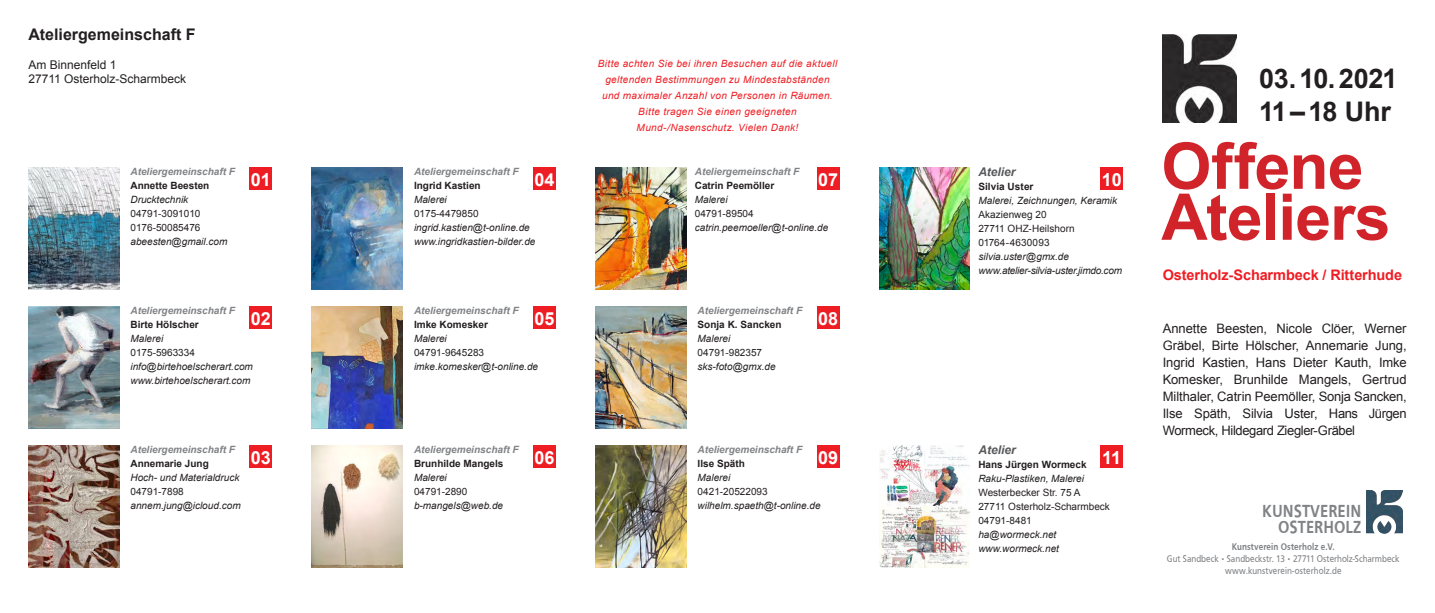
<style>
.page{position:relative;width:1435px;height:613px;background:#fff}
.page>*{position:absolute;margin:0;border:0;box-sizing:border-box;transform-origin:0 0}
.t1{font:700 64.4px/50.9px "Arial";letter-spacing:-.01em;color:#d1232a}
.t2{font:700 27px/33px "Arial";letter-spacing:-.015em;color:#231f20}
.t3{font:700 18px "Arial";color:#fff}
.t4{font:700 18px/16px "Frutiger Cnd";color:#808285;text-align:right}
.t5{font:700 16px "Arial";color:#231f20}
.t6{font:700 14.5px "Arial";letter-spacing:-.01em;color:#ee1d23}
.t7{font:13px/17px "Arial";letter-spacing:-.03em;color:#231f20;text-align:justify}
.t8{font:12px/14.4px "Arial";color:#231f20}
.t9{font:italic 700 12px "Arial";color:#57585a}
.t10{font:italic 10px/14px "Arial";color:#231f20}
.t11{font:10px/14px "Arial";color:#231f20}
.t12{font:italic 700 10px "Arial";color:#808285}
.t13{font:italic 10px/16px "Arial";letter-spacing:.03em;color:#ee1d23;text-align:center}
.t14{font:700 10px "Arial";color:#231f20}
.t15{font:10px/12px "Frutiger Cnd";color:#808285;text-align:center}
.s1{font-weight:700}
</style>
<div class="page">
<img style="left:312px;top:167px;width:91px;height:122px">
<img style="left:595px;top:306px;width:91px;height:122px">
<img style="left:312px;top:306px;width:91px;height:122px">
<img style="left:595px;top:445px;width:91px;height:122px">
<div style="left:249px;top:167px;width:23px;height:23px;background:#ee1d23"></div>
<div style="left:249px;top:306px;width:23px;height:23px;background:#ee1d23"></div>
<div style="left:249px;top:445px;width:23px;height:23px;background:#ee1d23"></div>
<div style="left:533px;top:167px;width:23px;height:23px;background:#ee1d23"></div>
<div style="left:533px;top:306px;width:23px;height:23px;background:#ee1d23"></div>
<div style="left:533px;top:445px;width:23px;height:23px;background:#ee1d23"></div>
<div style="left:816px;top:167px;width:23px;height:23px;background:#ee1d23"></div>
<div style="left:816px;top:306px;width:23px;height:23px;background:#ee1d23"></div>
<div style="left:816px;top:445px;width:23px;height:23px;background:#ee1d23"></div>
<img style="left:28px;top:167px;width:91px;height:122px">
<img style="left:28px;top:306px;width:91px;height:122px">
<img style="left:312px;top:445px;width:91px;height:122px">
<img style="left:28px;top:445px;width:91px;height:122px">
<img style="left:1162px;top:34px;width:74px;height:88px">
<img style="left:1366px;top:490px;width:36px;height:43px">
<div style="left:1100px;top:167px;width:23px;height:23px;background:#ee1d23"></div>
<img style="left:879px;top:445px;width:90px;height:122px">
<img style="left:879px;top:167px;width:90px;height:122px">
<div style="left:1100px;top:445px;width:23px;height:23px;background:#ee1d23"></div>
<img style="left:595px;top:167px;width:91px;height:122px">
<h3 class="t5" style="left:28px;top:24px;width:169px">Ateliergemeinschaft F</h3>
<p class="t8" style="left:28px;top:58px;width:159px">Am Binnenfeld 1<br>27711 Osterholz-Scharmbeck</p>
<p class="t12" style="left:130px;top:165px;width:106px">Ateliergemeinschaft F</p>
<p class="t14" style="left:130px;top:178px;width:80px">Annette Beesten</p>
<p class="t10" style="left:130px;top:192px;width:59px">Drucktechnik</p>
<p class="t11" style="left:130px;top:206px;width:72px">04791-3091010<br>0176-50085476</p>
<p class="t10" style="left:130px;top:234px;width:98px">abeesten@gmail.com</p>
<h3 class="t3" style="left:251px;top:167px;width:22px">01</h3>
<p class="t12" style="left:130px;top:303px;width:106px">Ateliergemeinschaft F</p>
<p class="t14" style="left:130px;top:317px;width:70px">Birte Hölscher</p>
<p class="t10" style="left:130px;top:331px;width:34px">Malerei</p>
<p class="t11" style="left:130px;top:345px;width:66px">0175-5963334</p>
<p class="t10" style="left:130px;top:359px;width:124px">info@birtehoelscherart.com www.birtehoelscherart.com</p>
<h3 class="t3" style="left:251px;top:306px;width:22px">02</h3>
<p class="t12" style="left:130px;top:442px;width:106px">Ateliergemeinschaft F</p>
<p class="t14" style="left:130px;top:456px;width:80px">Annemarie Jung</p>
<p class="t10" style="left:130px;top:470px;width:110px">Hoch- und Materialdruck</p>
<p class="t11" style="left:130px;top:484px;width:55px">04791-7898</p>
<p class="t10" style="left:130px;top:498px;width:112px">annem.jung@icloud.com</p>
<h3 class="t3" style="left:251px;top:445px;width:22px">03</h3>
<p class="t12" style="left:414px;top:165px;width:106px">Ateliergemeinschaft F</p>
<p class="t14" style="left:414px;top:178px;width:68px">Ingrid Kastien</p>
<p class="t10" style="left:414px;top:192px;width:34px">Malerei</p>
<p class="t11" style="left:414px;top:206px;width:66px">0175-4479850</p>
<p class="t10" style="left:414px;top:220px;width:123px">ingrid.kastien@t-online.de www.ingridkastien-bilder.de</p>
<h3 class="t3" style="left:534px;top:167px;width:22px">04</h3>
<p class="t13" style="left:597px;top:55px;width:241px">Bitte achten Sie bei ihren Besuchen auf die aktuell geltenden Bestimmungen zu Mindestabständen und maximaler Anzahl von Personen in Räumen.<br>Bitte tragen Sie einen geeigneten Mund-/Nasenschutz. Vielen Dank!</p>
<p class="t12" style="left:694px;top:165px;width:106px">Ateliergemeinschaft F</p>
<p class="t14" style="left:694px;top:178px;width:81px">Catrin Peemöller</p>
<p class="t10" style="left:694px;top:192px;width:34px">Malerei</p>
<p class="t11" style="left:694px;top:206px;width:60px">04791-89504</p>
<p class="t10" style="left:694px;top:220px;width:135px">catrin.peemoeller@t-online.de</p>
<h3 class="t3" style="left:818px;top:167px;width:22px">07</h3>
<p class="t12" style="left:414px;top:303px;width:106px">Ateliergemeinschaft F</p>
<p class="t14" style="left:414px;top:317px;width:75px">Imke Komesker</p>
<p class="t10" style="left:414px;top:331px;width:34px">Malerei</p>
<p class="t11" style="left:414px;top:345px;width:72px">04791-9645283</p>
<p class="t10" style="left:414px;top:359px;width:126px">imke.komesker@t-online.de</p>
<h3 class="t3" style="left:534px;top:306px;width:22px">05</h3>
<p class="t12" style="left:697px;top:303px;width:106px">Ateliergemeinschaft F</p>
<p class="t14" style="left:697px;top:317px;width:85px">Sonja K. Sancken</p>
<p class="t10" style="left:697px;top:331px;width:34px">Malerei</p>
<p class="t11" style="left:697px;top:345px;width:66px">04791-982357</p>
<p class="t10" style="left:697px;top:359px;width:79px">sks-foto@gmx.de</p>
<h3 class="t3" style="left:818px;top:306px;width:22px">08</h3>
<p class="t12" style="left:414px;top:442px;width:106px">Ateliergemeinschaft F</p>
<p class="t14" style="left:414px;top:456px;width:91px">Brunhilde Mangels</p>
<p class="t10" style="left:414px;top:470px;width:34px">Malerei</p>
<p class="t11" style="left:414px;top:484px;width:55px">04791-2890</p>
<p class="t10" style="left:414px;top:498px;width:91px">b-mangels@web.de</p>
<h3 class="t3" style="left:534px;top:445px;width:22px">06</h3>
<p class="t12" style="left:697px;top:442px;width:106px">Ateliergemeinschaft F</p>
<p class="t14" style="left:697px;top:456px;width:49px">Ilse Späth</p>
<p class="t10" style="left:697px;top:470px;width:34px">Malerei</p>
<p class="t11" style="left:697px;top:484px;width:72px">0421-20522093</p>
<p class="t10" style="left:697px;top:498px;width:124px">wilhelm.spaeth@t-online.de</p>
<h3 class="t3" style="left:818px;top:445px;width:22px">09</h3>
<p class="t9" style="left:978px;top:164px;width:39px">Atelier</p>
<p class="t14" style="left:978px;top:180px;width:57px">Silvia Uster</p>
<p class="t10" style="left:978px;top:194px;width:140px">Malerei, Zeichnungen, Keramik</p>
<p class="t11" style="left:978px;top:208px;width:98px">Akazienweg 20<br>27711 OHZ-Heilshorn<br>01764-4630093</p>
<p class="t10" style="left:978px;top:250px;width:145px">silvia.uster@gmx.de www.atelier-silvia-uster.jimdo.com</p>
<h3 class="t3" style="left:1101px;top:167px;width:22px">10</h3>
<p class="t9" style="left:978px;top:442px;width:39px">Atelier</p>
<p class="t14" style="left:978px;top:458px;width:110px">Hans Jürgen Wormeck</p>
<p class="t10" style="left:978px;top:471px;width:107px">Raku-Plastiken, Malerei</p>
<p class="t11" style="left:978px;top:485px;width:133px">Westerbecker Str. 75 A<br>27711 Osterholz-Scharmbeck<br>04791-8481</p>
<p class="t10" style="left:978px;top:527px;width:82px">ha@wormeck.net www.wormeck.net</p>
<h3 class="t3" style="left:1102px;top:445px;width:21px">11</h3>
<h2 class="t2" style="left:1259px;top:63px;width:140px">03.10.2021<br>11–18 Uhr</h2>
<h1 class="t1" style="left:1161px;top:143px;width:231px">Offene<br>Ateliers</h1>
<h3 class="t6" style="left:1162px;top:265px;width:241px">Osterholz-Scharmbeck / Ritterhude</h3>
<p class="t7" style="left:1162px;top:320px;width:245px">Annette Beesten, Nicole Clöer, Werner Gräbel, Birte Hölscher, Annemarie Jung, Ingrid Kastien, Hans Dieter Kauth, Imke Komesker, Brunhilde Mangels, Gertrud Milthaler, Catrin Peemöller, Sonja Sancken, Ilse Späth, Silvia Uster, Hans Jürgen Wormeck, Hildegard Ziegler-Gräbel</p>
<h3 class="t4" style="left:1262px;top:502px;width:100px">KUNSTVEREIN<br>OSTERHOLZ</h3>
<p class="t15" style="left:1166px;top:540px;width:234px"><span class="s1">Kunstverein Osterholz e.V.<br></span>Gut Sandbeck <sup>.</sup> Sandbeckstr. 13 <sup>.</sup> 27711 Osterholz-Scharmbeck www.kunstverein-osterholz.de</p>
</div>
